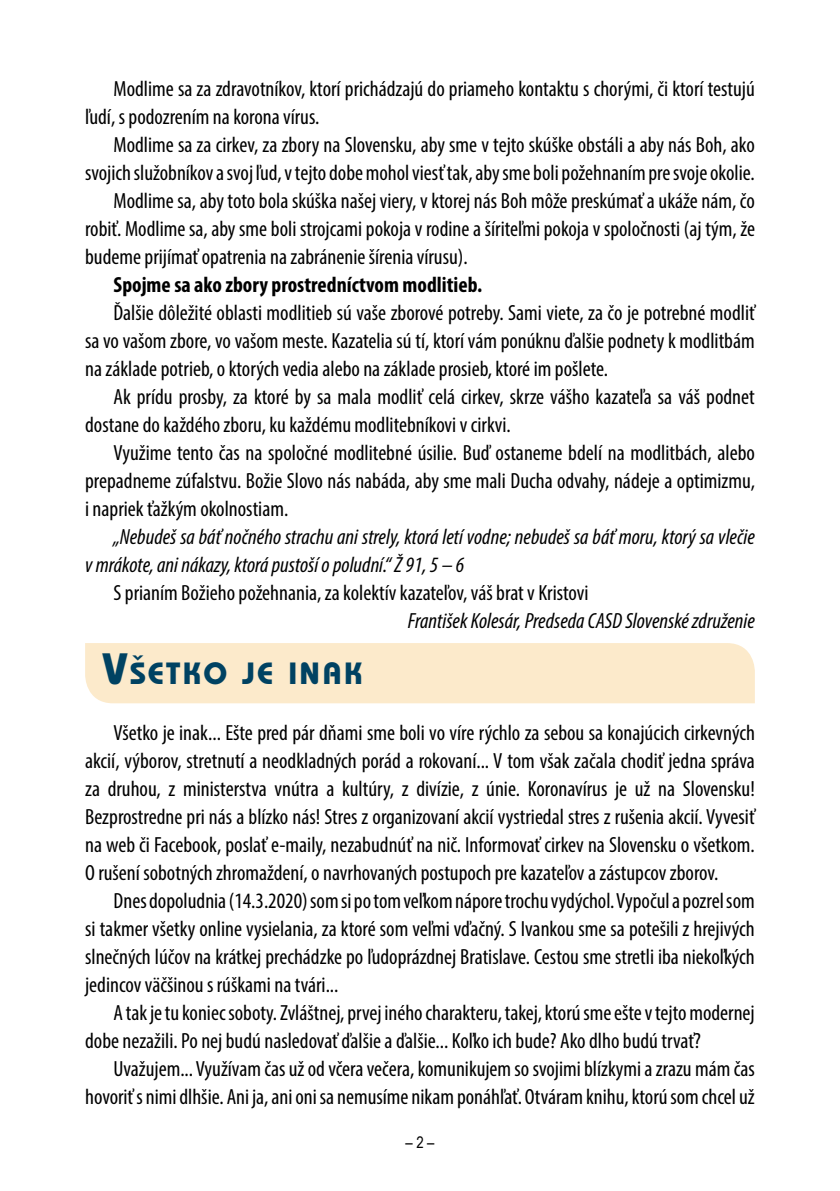
<style>
.page{position:relative;width:840px;height:1191px;background:#fff}
.page>*{position:absolute;margin:0;border:0;box-sizing:border-box;transform-origin:0 0}
.t1{font:700 32.2px "Bauhaus Itc TEE";letter-spacing:.055em;color:#004262}
.t2{font:condensed 22px/28px "Myriad Pro";color:#000;text-align:justify}
.t3{font:italic condensed 22px/28px "Myriad Pro";color:#000}
.t4{font:700 condensed 22px "Myriad Pro";color:#000}
.t5{font:16px "Arial Narrow";color:#000}
.s1{font-size:46px}
</style>
<div class="page">
<div style="left:85px;top:643px;width:669px;height:60px;background:#fceacb"></div>
<p class="t2" style="left:85px;top:74px;width:670px;text-indent:28px">Modlime sa za zdravotníkov, ktorí prichádzajú do priameho kontaktu s chorými, či ktorí testujú ľudí, s podozrením na korona vírus.</p>
<p class="t2" style="left:113px;top:130px;width:642px">Modlime sa za cirkev, za zbory na Slovensku, aby sme v tejto skúške obstáli a aby nás Boh, ako</p>
<p class="t2" style="left:85px;top:158px;width:670px">svojich služobníkov a svoj ľud, v tejto dobe mohol viesť tak, aby sme boli požehnaním pre svoje okolie.</p>
<p class="t2" style="left:113px;top:186px;width:642px">Modlime sa, aby toto bola skúška našej viery, v ktorej nás Boh môže preskúmať a ukáže nám, čo</p>
<p class="t2" style="left:85px;top:214px;width:671px">robiť. Modlime sa, aby sme boli strojcami pokoja v rodine a šíriteľmi pokoja v spoločnosti (aj tým, že</p>
<p class="t2" style="left:85px;top:242px;width:384px">budeme prijímať opatrenia na zabránenie šírenia vírusu).</p>
<p class="t4" style="left:113px;top:271px;width:370px">Spojme sa ako zbory prostredníctvom modlitieb.</p>
<p class="t2" style="left:85px;top:298px;width:671px;text-indent:28px">Ďalšie dôležité oblasti modlitieb sú vaše zborové potreby. Sami viete, za čo je potrebné modliť sa vo vašom zbore, vo vašom meste. Kazatelia sú tí, ktorí vám ponúknu ďalšie podnety k modlitbám na základe potrieb, o ktorých vedia alebo na základe prosieb, ktoré im pošlete.</p>
<p class="t2" style="left:85px;top:382px;width:670px;text-indent:28px">Ak prídu prosby, za ktoré by sa mala modliť celá cirkev, skrze vášho kazateľa sa váš podnet dostane do každého zboru, ku každému modlitebníkovi v cirkvi.</p>
<p class="t2" style="left:85px;top:438px;width:671px;text-indent:28px">Využime tento čas na spoločné modlitebné úsilie. Buď ostaneme bdelí na modlitbách, alebo prepadneme zúfalstvu. Božie Slovo nás nabáda, aby sme mali Ducha odvahy, nádeje a optimizmu, i napriek ťažkým okolnostiam.</p>
<p class="t3" style="left:85px;top:522px;width:670px;text-indent:28px">„Nebudeš sa báť nočného strachu ani strely, ktorá letí vodne; nebudeš sa báť moru, ktorý sa vlečie v mrákote, ani nákazy, ktorá pustoší o poludní.“ Ž 91, 5 – 6</p>
<p class="t2" style="left:113px;top:578px;width:476px">S prianím Božieho požehnania, za kolektív kazateľov, váš brat v Kristovi</p>
<p class="t3" style="left:407px;top:606px;width:348px">František Kolesár, Predseda CASD Slovenské združenie</p>
<h1 class="t1" style="left:102px;top:653px;width:262px"><span class="s1">V</span>ŠETKO JE INAK</h1>
<p class="t2" style="left:85px;top:718px;width:671px;text-indent:28px">Všetko je inak... Ešte pred pár dňami sme boli vo víre rýchlo za sebou sa konajúcich cirkevných akcií, výborov, stretnutí a neodkladných porád a rokovaní... V tom však začala chodiť jedna správa za druhou, z ministerstva vnútra a kultúry, z divízie, z únie. Koronavírus je už na Slovensku!<br>Bezprostredne pri nás a blízko nás! Stres z organizovaní akcií vystriedal stres z rušenia akcií. Vyvesiť na web či Facebook, poslať e-maily, nezabudnúť na nič. Informovať cirkev na Slovensku o všetkom.<br>O rušení sobotných zhromaždení, o navrhovaných postupoch pre kazateľov a zástupcov zborov.</p>
<p class="t2" style="left:85px;top:886px;width:670px;text-indent:28px">Dnes dopoludnia (14.3.2020) som si po tom veľkom nápore trochu vydýchol. Vypočul a pozrel som si takmer všetky online vysielania, za ktoré som veľmi vďačný. S Ivankou sme sa potešili z hrejivých slnečných lúčov na krátkej prechádzke po ľudoprázdnej Bratislave. Cestou sme stretli iba niekoľkých jedincov väčšinou s rúškami na tvári...</p>
<p class="t2" style="left:85px;top:998px;width:670px;text-indent:28px">A tak je tu koniec soboty. Zvláštnej, prvej iného charakteru, takej, ktorú sme ešte v tejto modernej dobe nezažili. Po nej budú nasledovať ďalšie a ďalšie... Koľko ich bude? Ako dlho budú trvať?</p>
<p class="t2" style="left:85px;top:1054px;width:670px;text-align:right">Uvažujem... Využívam čas už od včera večera, komunikujem so svojimi blízkymi a zrazu mám čas hovoriť s nimi dlhšie. Ani ja, ani oni sa nemusíme nikam ponáhľať. Otváram knihu, ktorú som chcel už</p>
<p class="t5" style="left:405px;top:1130px;width:31px">– 2 –</p>
</div>
